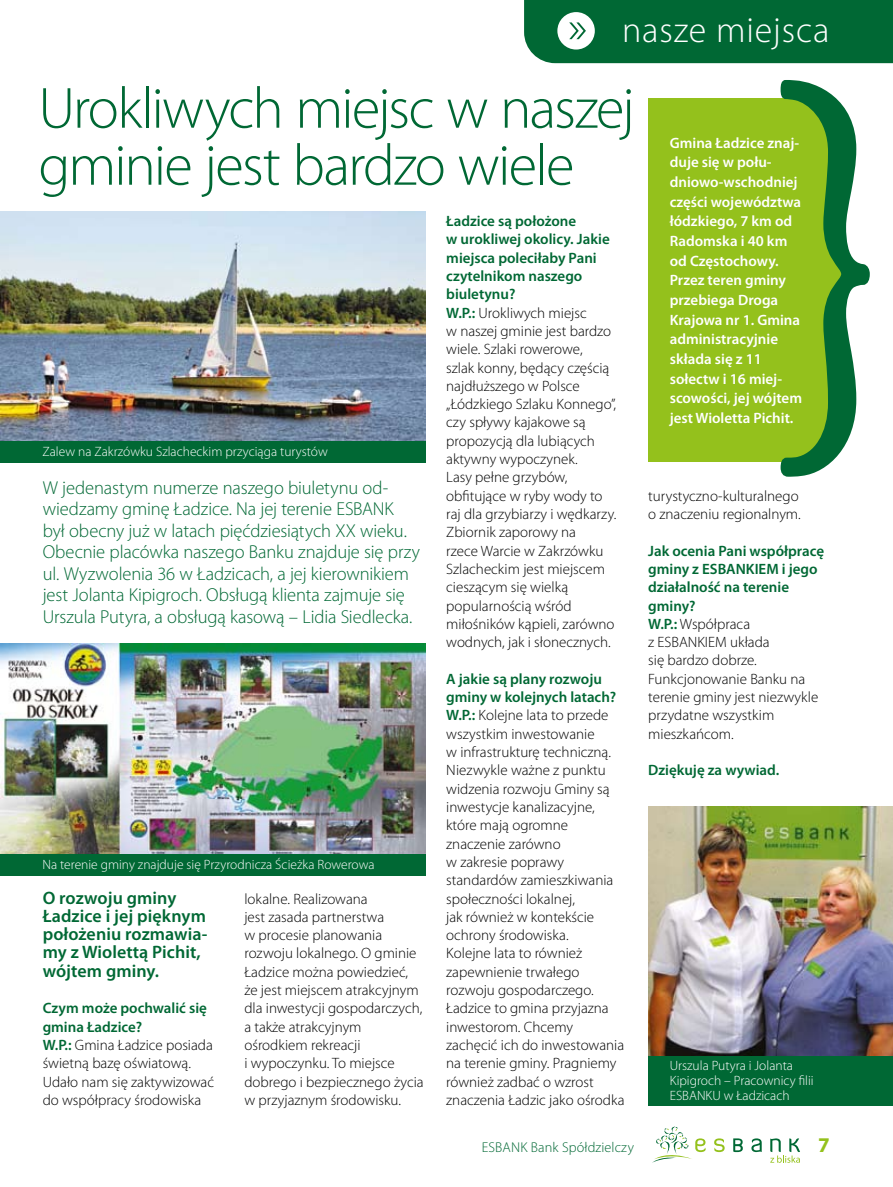
<style>
.page{position:relative;width:893px;height:1187px;background:#fff}
.page>*{position:absolute;margin:0;border:0;box-sizing:border-box;transform-origin:0 0}
.t1{font:300 58.5px/57px "Myriad Pro";letter-spacing:-.035em;color:#006834}
.t2{font:300 36px "Myriad Pro";letter-spacing:.025em;color:#fff}
.t3{font:700 21px "Myriad Pro";color:#94c11c}
.t4{font:300 18.75px/21.5px "Myriad Pro";letter-spacing:-.005em;color:#006834}
.t5{font:600 18px/18.3px "Myriad Pro";letter-spacing:.005em;color:#006834}
.t6{font:300 15px/18.3px "Myriad Pro";color:#000}
.t7{font:600 15px/19.6px "Myriad Pro";color:#fff}
.t8{font:600 15px "Myriad Pro";color:#006834}
.t9{font:300 14.25px "Myriad Pro";letter-spacing:.01em;color:#006834}
.t10{font:300 13.5px/14.7px "Myriad Pro";color:#fff}
.s1{font-weight:600;color:#006834}
</style>
<div class="page">
<svg style="left:653px;top:1126px;width:53px;height:36px"></svg>
<svg style="left:714px;top:1138px;width:11px;height:13px"></svg>
<svg style="left:733px;top:1138px;width:10px;height:13px"></svg>
<svg style="left:751px;top:1138px;width:11px;height:13px"></svg>
<svg style="left:770px;top:1138px;width:30px;height:24px"></svg>
<div style="left:524px;top:0;width:369px;height:63px;background:#006834"></div>
<div style="left:648px;top:98px;width:182px;height:363px;background:#94c11c"></div>
<svg style="left:778px;top:80px;width:92px;height:397px"></svg>
<img style="left:0;top:211px;width:425px;height:230px">
<div style="left:0;top:441px;width:425px;height:22px;background:#006834"></div>
<img style="left:0;top:643px;width:425px;height:211px">
<div style="left:0;top:854px;width:425px;height:22px;background:#006834"></div>
<img style="left:648px;top:806px;width:245px;height:249px">
<div style="left:648px;top:1055px;width:245px;height:50px;background:#006834"></div>
<h2 class="t2" style="left:622px;top:10px;width:209px">nasze miejsca</h2>
<h1 class="t1" style="left:38px;top:81px;width:598px">Urokliwych miejsc w naszej gminie jest bardzo wiele</h1>
<p class="t10" style="left:43px;top:444px;width:287px">Zalew na Zakrzówku Szlacheckim przyciąga turystów</p>
<p class="t4" style="left:43px;top:477px;width:379px">W jedenastym numerze naszego biuletynu od&shy;wiedzamy gminę Ładzice. Na jej terenie ESBANK był obecny już w latach pięćdziesiątych XX wieku.<br>Obecnie placówka naszego Banku znajduje się przy ul. Wyzwolenia 36 w Ładzicach, a jej kierownikiem jest Jolanta Kipigroch. Obsługą klienta zajmuje się Urszula Putyra, a obsługą kasową – Lidia Siedlecka.</p>
<p class="t10" style="left:43px;top:857px;width:334px">Na terenie gminy znajduje się Przyrodnicza Ścieżka Rowerowa</p>
<p class="t5" style="left:43px;top:887px;width:166px">O rozwoju gminy<br>Ładzice i jej pięknym położeniu rozmawia&shy;my z Wiolettą Pichit, wójtem gminy.</p>
<p class="t6" style="left:43px;top:999px;width:173px"><span class="s1">Czym może pochwalić się gmina Ładzice?<br>W.P.:</span> Gmina Ładzice posiada świetną bazę oświatową.<br>Udało nam się zaktywizować do współpracy środowiska</p>
<p class="t6" style="left:244px;top:889px;width:181px">lokalne. Realizowana<br>jest zasada partnerstwa<br>w procesie planowania rozwoju lokalnego. O gminie<br>Ładzice można powiedzieć, że jest miejscem atrakcyjnym dla inwestycji gospodarczych, a także atrakcyjnym ośrodkiem rekreacji<br>i wypoczynku. To miejsce dobrego i bezpiecznego życia w przyjaznym środowisku.</p>
<p class="t6" style="left:446px;top:212px;width:172px"><span class="s1">Ładzice są położone<br>w urokliwej okolicy. Jakie miejsca poleciłaby Pani czytelnikom naszego biuletynu?<br>W.P.:</span> Urokliwych miejsc<br>w naszej gminie jest bardzo wiele. Szlaki rowerowe,<br>szlak konny, będący częścią najdłuższego w Polsce „Łódzkiego Szlaku Konnego”, czy spływy kajakowe są propozycją dla lubiących aktywny wypoczynek.<br>Lasy pełne grzybów, obfitujące w ryby wody to raj dla grzybiarzy i wędkarzy.<br>Zbiornik zaporowy na<br>rzece Warcie w Zakrzówku<br>Szlacheckim jest miejscem cieszącym się wielką popularnością wśród miłośników kąpieli, zarówno wodnych, jak i słonecznych.</p>
<p class="t6" style="left:446px;top:669px;width:180px"><span class="s1">A jakie są plany rozwoju gminy w kolejnych latach?<br>W.P.:</span> Kolejne lata to przede wszystkim inwestowanie<br>w infrastrukturę techniczną.<br>Niezwykle ważne z punktu widzenia rozwoju Gminy są inwestycje kanalizacyjne, które mają ogromne znaczenie zarówno<br>w zakresie poprawy standardów zamieszkiwania społeczności lokalnej,<br>jak również w kontekście ochrony środowiska.<br>Kolejne lata to również zapewnienie trwałego rozwoju gospodarczego.<br>Ładzice to gmina przyjazna inwestorom. Chcemy zachęcić ich do inwestowania na terenie gminy. Pragniemy również zadbać o wzrost znaczenia Ładzic jako ośrodka</p>
<p class="t7" style="left:670px;top:132px;width:134px">Gmina Ładzice znaj&shy;duje się w połu&shy;dniowo-wschodniej części województwa łódzkiego, 7 km od<br>Radomska i 40 km od Częstochowy.<br>Przez teren gminy przebiega Droga<br>Krajowa nr 1. Gmina administracyjnie składa się z 11 sołectw i 16 miej&shy;scowości, jej wójtem jest Wioletta Pichit.</p>
<p class="t6" style="left:648px;top:486px;width:154px">turystyczno-kulturalnego o znaczeniu regionalnym.</p>
<p class="t6" style="left:648px;top:541px;width:177px"><span class="s1">Jak ocenia Pani współpracę gminy z ESBANKIEM i jego działalność na terenie gminy?<br>W.P.:</span> Współpraca<br>z ESBANKIEM układa<br>się bardzo dobrze.<br>Funkcjonowanie Banku na terenie gminy jest niezwykle przydatne wszystkim mieszkańcom.</p>
<p class="t8" style="left:648px;top:760px;width:133px">Dziękuję za wywiad.</p>
<p class="t10" style="left:670px;top:1058px;width:145px">Urszula Putyra i Jolanta<br>Kipigroch – Pracownicy filii<br>ESBANKU w Ładzicach</p>
<p class="t9" style="left:482px;top:1139px;width:154px">ESBANK Bank Spółdzielczy</p>
<h3 class="t3" style="left:818px;top:1131px;width:13px">7</h3>
</div>
